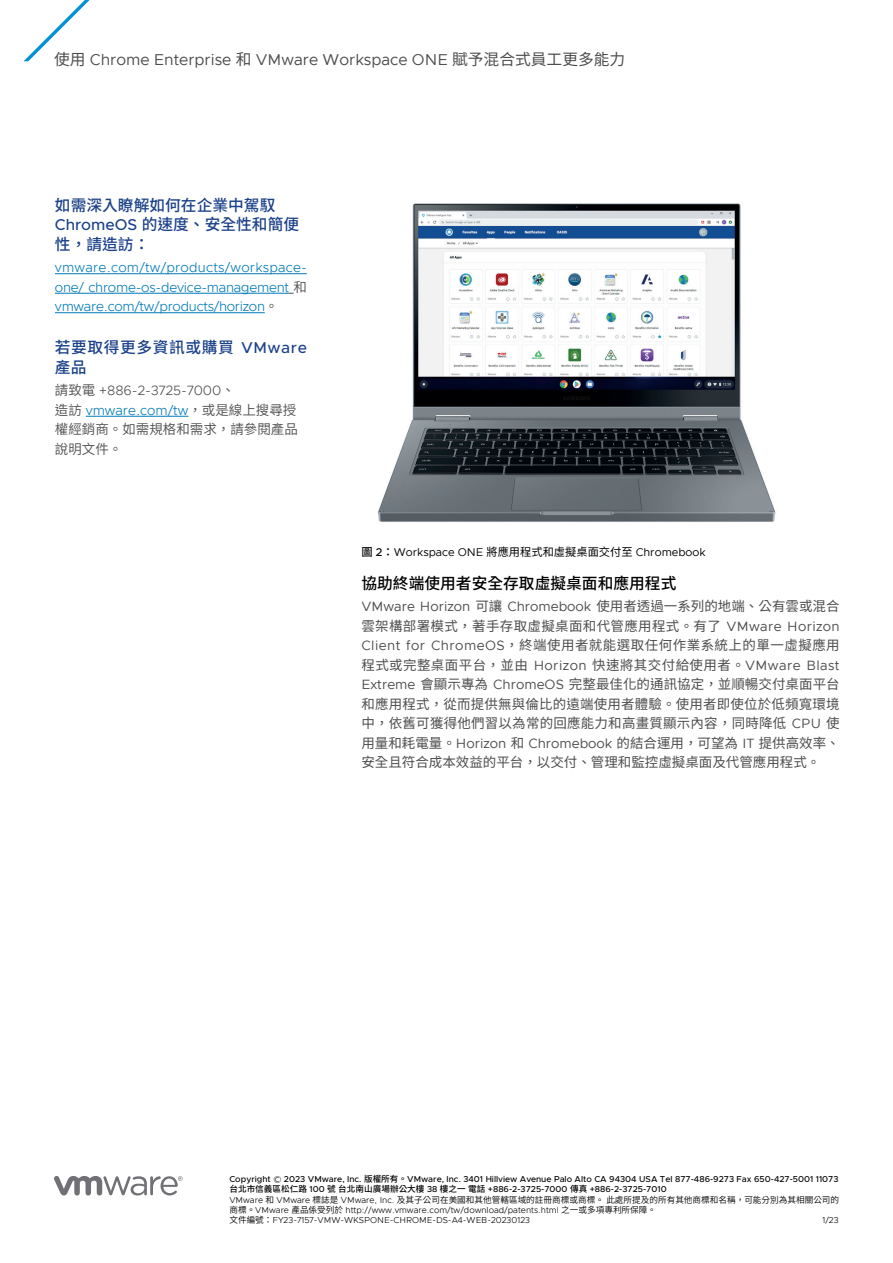
<style>
.page{position:relative;width:893px;height:1263px;background:#fff}
.page>*{position:absolute;margin:0;border:0;box-sizing:border-box;transform-origin:0 0}
.t1{font:15.75px "Metropolis";color:#4d4d4f}
.t2{font:500 15.75px/19.5px "Source Han Sans TC";color:#1c428a}
.t3{font:500 15.75px "Source Han Sans TC";color:#000}
.t4{font:500 15.75px/19.5px "Source Han Sans TC";letter-spacing:.035em;color:#1c428a}
.t5{font:13.5px/19.5px "Source Han Sans TC";color:#4d4d4f;text-align:justify}
.t6{font:300 13.5px/19.5px "Metropolis";letter-spacing:-.02em;color:#007ab8;text-align:justify}
.t7{font:13.5px/19.5px "Source Han Sans TC";color:#4d4d4f}
.t8{font:11.25px "Metropolis";color:#000}
.t9{font:500 8.7px/10.4px "Metropolis";color:#000}
.t10{font:300 8.7px "Metropolis";color:#000}
.s1{font-family:"Source Han Sans TC"}
.s2{font-family:"Metropolis"}
.s3{font-family:"Source Han Sans TC";font-weight:400;color:#4d4d4f}
.s4{font-family:"Metropolis";font-weight:300}
.s5{font-family:"Metropolis";font-weight:300;color:#007ab8}
.s6{font-family:"Source Han Sans TC";font-weight:500}
.s7{font-weight:500}
.s8{font-weight:300}
.s9{font-family:"Source Han Sans TC";font-weight:400}
</style>
<div class="page">
<svg style="left:24px;top:0;width:66px;height:61px"></svg>
<hr style="left:55px;top:273px;width:252px;height:1px;background:#007ab8">
<hr style="left:55px;top:293px;width:234px;height:1px;background:#007ab8">
<hr style="left:55px;top:312px;width:210px;height:1px;background:#007ab8">
<hr style="left:86px;top:416px;width:102px;height:1px;background:#007ab8">
<img style="left:377px;top:203px;width:399px;height:319px">
<svg style="left:54px;top:1176px;width:129px;height:19px"></svg>
<p class="t1" style="left:54px;top:50px;width:573px"><span class="s1">使用</span> Chrome Enterprise <span class="s1">和</span> VMware Workspace ONE <span class="s1">賦予混合式員工更多能力</span></p>
<p class="t2" style="left:55px;top:196px;width:246px">如需深入瞭解如何在企業中駕馭<br><span class="s2">ChromeOS</span> 的速度、安全性和簡便性，請造訪：</p>
<p class="t6" style="left:55px;top:258px;width:254px">vmware.com/tw/products/workspace&shy;one/ chrome-os-device-management <span class="s3">和</span>vmware.com/tw/products/horizon<span class="s3">。</span></p>
<p class="t4" style="left:55px;top:338px;width:254px">若要取得更多資訊或購買 <span class="s2">VMware</span>產品</p>
<p class="t7" style="left:55px;top:381px;width:245px">請致電 <span class="s4">+886-2-3725-7000</span>、<br>造訪 <span class="s5">vmware.com/tw</span>，或是線上搜尋授權經銷商。如需規格和需求，請參閱產品說明文件。</p>
<p class="t8" style="left:361px;top:545px;width:346px"><span class="s6">圖</span> <span class="s7">2</span><span class="s6">：</span>Workspace ONE <span class="s1">將應用程式和虛擬桌面交付至</span> Chromebook</p>
<p class="t3" style="left:361px;top:574px;width:316px">協助終端使用者安全存取虛擬桌面和應用程式</p>
<p class="t5" style="left:361px;top:597px;width:480px"><span class="s2">VMware Horizon</span> 可讓 <span class="s2">Chromebook</span> 使用者透過一系列的地端、公有雲或混合雲架構部署模式，著手存取虛擬桌面和代管應用程式。有了 <span class="s2">VMware Horizon Client for ChromeOS</span>，終端使用者就能選取任何作業系統上的單一虛擬應用程式或完整桌面平台，並由 <span class="s2">Horizon</span> 快速將其交付給使用者。<span class="s2">VMware Blast Extreme</span> 會顯示專為 <span class="s2">ChromeOS</span> 完整最佳化的通訊協定，並順暢交付桌面平台和應用程式，從而提供無與倫比的遠端使用者體驗。使用者即使位於低頻寬環境中，依舊可獲得他們習以為常的回應能力和高畫質顯示內容，同時降低 <span class="s2">CPU</span> 使用量和耗電量。<span class="s2">Horizon</span> 和 <span class="s2">Chromebook</span> 的結合運用，可望為 <span class="s2">IT</span> 提供高效率、安全且符合成本效益的平台，以交付、管理和監控虛擬桌面及代管應用程式。</p>
<p class="t9" style="left:229px;top:1174px;width:611px">Copyright <span class="s8">©</span> 2023 VMware, Inc. <span class="s1">版權所有。</span>VMware, Inc. 3401 Hillview Avenue Palo Alto CA 94304 USA Tel 877-486-9273 Fax 650-427-5001 11073<span class="s1">台北市信義區松仁路</span> 100 <span class="s1">號台北南山廣場辦公大樓</span> 38 <span class="s1">樓之一電話</span> +886-2-3725-7000 <span class="s1">傳真</span> +886-2-3725-7010<br><span class="s8">VMware</span> <span class="s9">和</span> <span class="s8">VMware</span> <span class="s9">標誌是</span> <span class="s8">VMware, Inc.</span> <span class="s9">及其子公司在美國和其他管轄區域的註冊商標或商標。此處所提及的所有其他商標和名稱，可能分別為其相關公司的商標。</span><span class="s8">VMware</span> <span class="s9">產品係受列於</span> <span class="s8">http://www.vmware.com/tw/download/patents.html</span> <span class="s9">之一或多項專利所保障。<br>文件編號：</span><span class="s8">FY23-7157-VMW-WKSPONE-CHROME-DS-A4-WEB-20230123</span></p>
<p class="t10" style="left:822px;top:1215px;width:18px">1/23</p>
</div>
